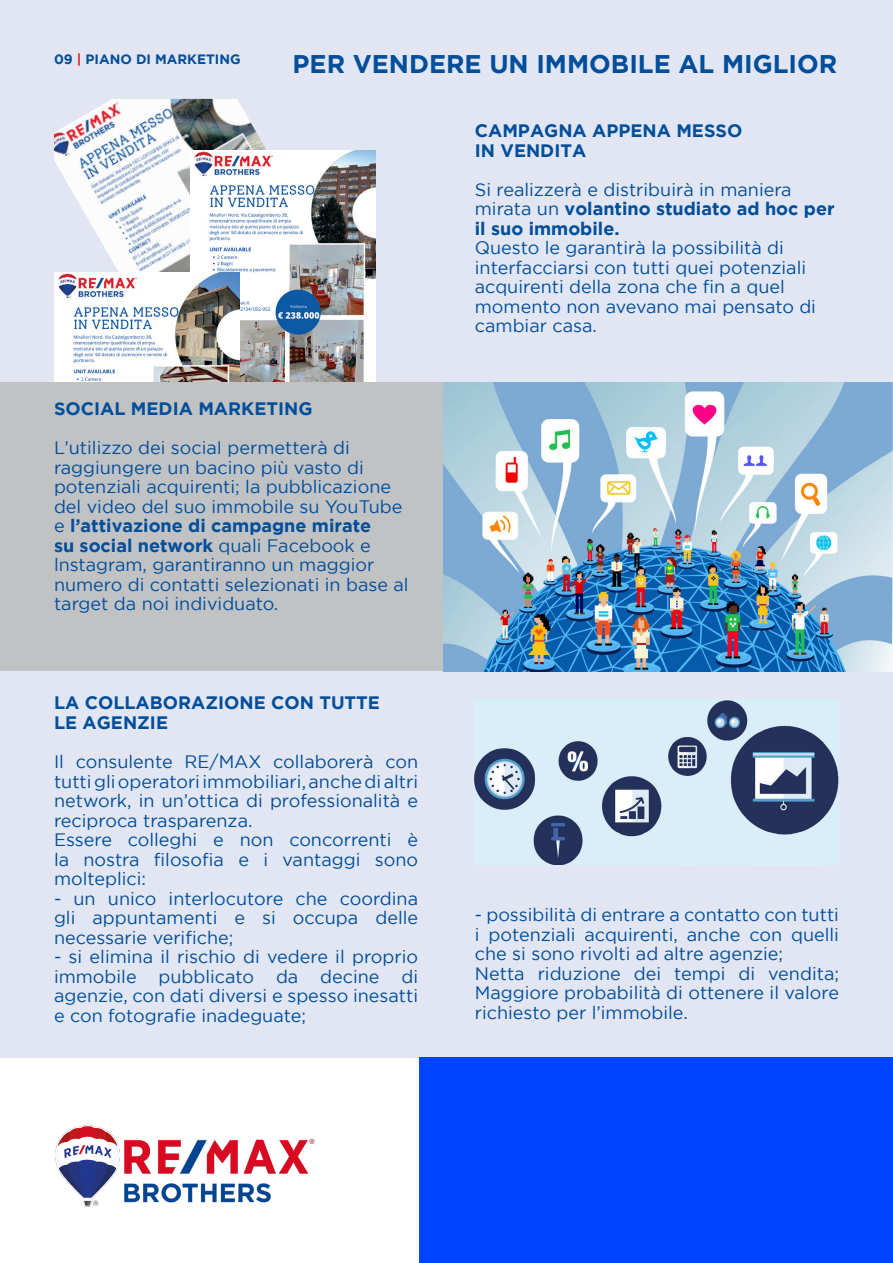
<style>
.page{position:relative;width:893px;height:1263px;background:#fff}
.page>*{position:absolute;margin:0;border:0;box-sizing:border-box;transform-origin:0 0}
.t1{font:700 25.5px "Gotham";color:#014e9b}
.t2{font:18px/19.5px "Gotham";color:#014e9b;text-align:justify}
.t3{font:700 18px "Gotham";color:#014e9b}
.t4{font:700 13.5px "Gotham";color:#014e9b}
.s1{color:#df1c2d}
.s2{font-weight:700}
</style>
<div class="page">
<div style="left:0;top:0;width:893px;height:383px;background:#e2e6f2"></div>
<div style="left:0;top:383px;width:893px;height:288px;background:#c1c2c4"></div>
<div style="left:0;top:671px;width:893px;height:387px;background:#e2e6f2"></div>
<img style="left:444px;top:382px;width:449px;height:289px">
<hr style="left:892px;top:383px;width:1px;height:288px;background:#c1c2c4">
<img style="left:475px;top:699px;width:364px;height:165px">
<img style="left:55px;top:1125px;width:260px;height:82px">
<div style="left:420px;top:1058px;width:473px;height:205px;background:#0043ff"></div>
<img style="left:54px;top:99px;width:213px;height:173px">
<img style="left:190px;top:150px;width:185px;height:231px">
<img style="left:54px;top:272px;width:185px;height:109px">
<p class="t4" style="left:54px;top:51px;width:188px">09 <span class="s1">|</span> PIANO DI MARKETING</p>
<p class="t1" style="left:293px;top:49px;width:546px">PER VENDERE UN IMMOBILE AL MIGLIOR</p>
<p class="t3" style="left:475px;top:121px;width:269px">CAMPAGNA APPENA MESSO</p>
<p class="t3" style="left:475px;top:140px;width:113px">IN VENDITA</p>
<p class="t2" style="left:475px;top:179px;width:361px;text-align:left">Si realizzerà e distribuirà in maniera mirata un <span class="s2">volantino studiato ad hoc per il suo immobile.</span></p>
<p class="t2" style="left:475px;top:238px;width:343px;text-align:left">Questo le garantirà la possibilità di interfacciarsi con tutti quei potenziali acquirenti della zona che fin a quel momento non avevano mai pensato di cambiar casa.</p>
<p class="t3" style="left:54px;top:398px;width:260px">SOCIAL MEDIA MARKETING</p>
<p class="t2" style="left:54px;top:438px;width:356px;text-align:left">L’utilizzo dei sociaI permetterà di raggiungere un bacino più vasto di potenziali acquirenti; la pubblicazione del video del suo immobile su YouTube e <span class="s2">l’attivazione di campagne mirate<br>su social network</span> quali Facebook e lnstagram, garantiranno un maggior numero di contatti selezionati in base al target da noi individuato.</p>
<p class="t3" style="left:54px;top:693px;width:328px">LA COLLABORAZIONE CON TUTTE</p>
<p class="t3" style="left:54px;top:712px;width:116px">LE AGENZIE</p>
<p class="t2" style="left:54px;top:752px;width:366px">Il consulente RE/MAX collaborerà con tutti gli operatori immobiliari, anche di altri network, in un’ottica di professionalità e reciproca trasparenza.</p>
<p class="t2" style="left:54px;top:830px;width:366px">Essere colleghi e non concorrenti è la nostra filosofia e i vantaggi sono molteplici:</p>
<p class="t2" style="left:54px;top:888px;width:366px">- un unico interlocutore che coordina gli appuntamenti e si occupa delle necessarie verifiche;</p>
<p class="t2" style="left:54px;top:947px;width:366px">- si elimina il rischio di vedere il proprio immobile pubblicato da decine di agenzie, con dati diversi e spesso inesatti e con fotografie inadeguate;</p>
<p class="t2" style="left:475px;top:905px;width:366px">- possibilità di entrare a contatto con tutti i potenziali acquirenti, anche con quelli che si sono rivolti ad altre agenzie;</p>
<p class="t2" style="left:475px;top:963px;width:366px">Netta riduzione dei tempi di vendita; Maggiore probabilità di ottenere il valore richiesto per l’immobile.</p>
</div>
